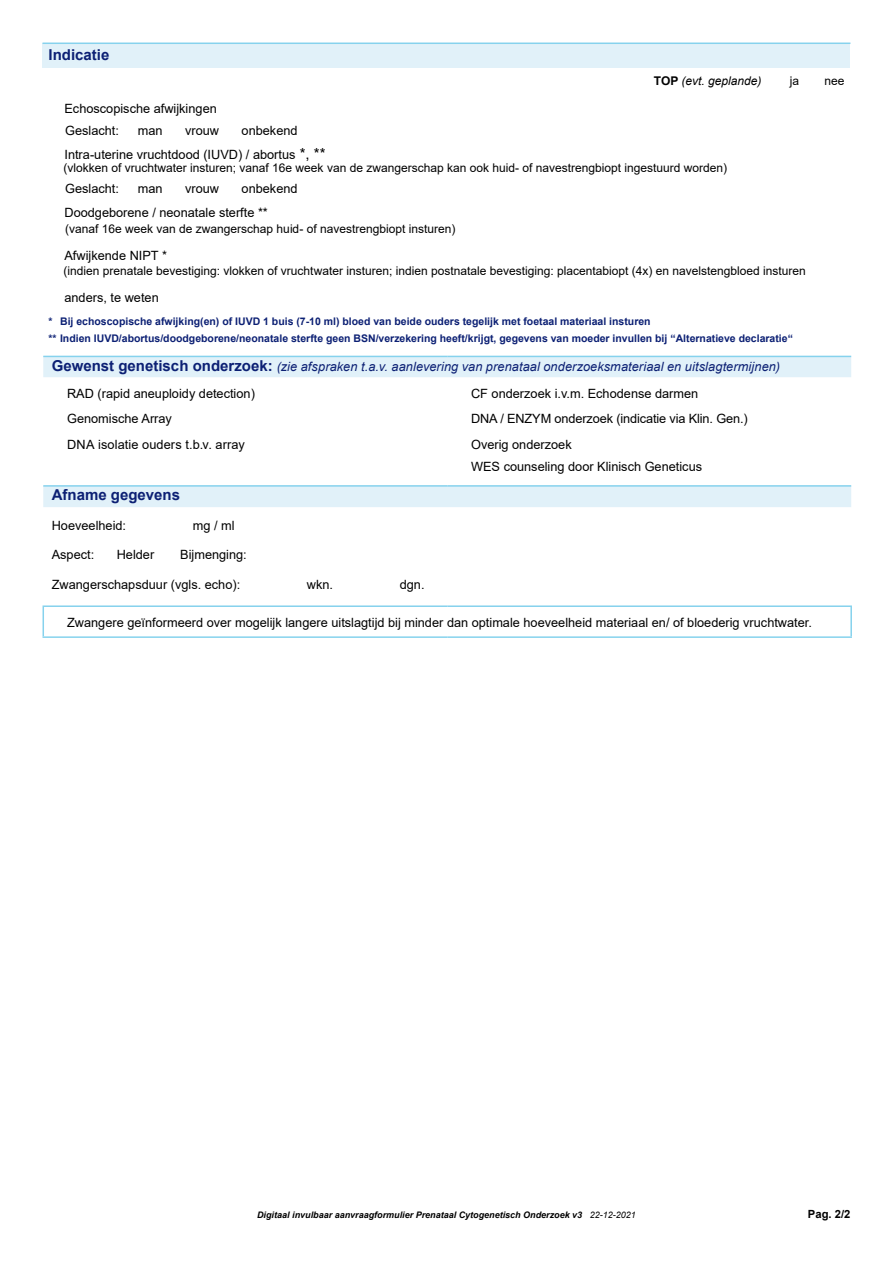
<style>
.page{position:relative;width:893px;height:1263px;background:#fff}
.page>*{position:absolute;margin:0;border:0;box-sizing:border-box;transform-origin:0 0}
.t1{font:700 15px "Arial";color:#0c2074}
.t2{font:12.75px/25.5px "Arial";color:#000}
.t3{font:italic 12.75px/26.7px "Arial";letter-spacing:.005em;color:#0c2074}
.t4{font:12px "Arial";color:#000}
.t5{font:italic 12px "Arial";color:#000}
.t6{font:700 11.25px "Arial";color:#000}
.t7{font:700 10.5px/17.1px "Arial";color:#0c2074}
.t8{font:italic 700 9px "Arial";color:#000}
.s1{font-weight:700;font-style:normal}
.s2{font-size:15px}
.s3{font-weight:700;font-style:normal;font-size:15px}
.s4{font-style:normal;color:#000}
.s5{font-weight:400}
</style>
<div class="page">
<svg style="left:43px;top:357px;width:808px;height:150px"></svg>
<hr style="left:43px;top:485px;width:404px;height:2px;background:#86d2ed">
<hr style="left:447px;top:485px;width:404px;height:2px;background:#86d2ed">
<hr style="left:43px;top:356px;width:404px;height:1px;background:#86d2ed">
<hr style="left:447px;top:356px;width:404px;height:1px;background:#86d2ed">
<svg style="left:43px;top:607px;width:1px;height:29px"></svg>
<hr style="left:43px;top:605px;width:404px;height:2px;background:#86d2ed">
<hr style="left:447px;top:605px;width:405px;height:2px;background:#86d2ed">
<hr style="left:850px;top:607px;width:2px;height:29px;background:#86d2ed">
<hr style="left:43px;top:636px;width:404px;height:2px;background:#86d2ed">
<hr style="left:447px;top:636px;width:405px;height:2px;background:#86d2ed">
<div style="left:43px;top:43px;width:807px;height:24px;background:#e1f1f9"></div>
<hr style="left:43px;top:43px;width:807px;height:1px;background:#86d2ed">
<p class="t1" style="left:49px;top:44px;width:62px">Indicatie</p>
<p class="t5" style="left:654px;top:73px;width:109px"><span class="s1">TOP</span> (evt. geplande)</p>
<p class="t4" style="left:790px;top:73px;width:11px">ja</p>
<p class="t4" style="left:824px;top:73px;width:22px">nee</p>
<p class="t2" style="left:64px;top:98px;width:154px;line-height:21.6px">Echoscopische afwijkingen<br>Geslacht:</p>
<p class="t2" style="left:64px;top:118px;width:263px;line-height:23.9px;text-indent:177px">onbekend<br>Intra-uterine vruchtdood (IUVD) / abortus <span class="s2">*, **</span></p>
<p class="t4" style="left:64px;top:160px;width:665px">(vlokken of vruchtwater insturen; vanaf 16e week van de zwangerschap kan ook huid- of navestrengbiopt ingestuurd worden)</p>
<p class="t2" style="left:65px;top:176px;width:55px">Geslacht:</p>
<p class="t2" style="left:138px;top:176px;width:26px">man</p>
<p class="t2" style="left:185px;top:176px;width:36px">vrouw</p>
<p class="t2" style="left:138px;top:118px;width:26px">man</p>
<p class="t2" style="left:185px;top:118px;width:36px">vrouw</p>
<p class="t2" style="left:64px;top:177px;width:235px;line-height:23.9px;text-indent:177px">onbekend<br>Doodgeborene / neonatale sterfte **</p>
<p class="t4" style="left:65px;top:220px;width:392px">(vanaf 16e week van de zwangerschap huid- of navestrengbiopt insturen)</p>
<p class="t2" style="left:64px;top:242px;width:104px">Afwijkende NIPT *</p>
<p class="t4" style="left:64px;top:263px;width:744px">(indien prenatale bevestiging: vlokken of vruchtwater insturen; indien postnatale bevestiging: placentabiopt (4x) en navelstengbloed insturen</p>
<p class="t2" style="left:64px;top:285px;width:96px">anders, te weten</p>
<p class="t7" style="left:49px;top:313px;width:746px">* Bij echoscopische afwijking(en) of IUVD 1 buis (7-10 ml) bloed van beide ouders tegelijk met foetaal materiaal insturen<br>** Indien IUVD/abortus/doodgeborene/neonatale sterfte geen BSN/verzekering heeft/krijgt, gegevens van moeder invullen bij “Alternatieve declaratie“</p>
<p class="t3" style="left:67px;top:353px;width:714px;text-indent:-15px"><span class="s3">Gewenst genetisch onderzoek:</span> (zie afspraken t.a.v. aanlevering van prenataal onderzoeksmateriaal en uitslagtermijnen)<br><span class="s4">RAD (rapid aneuploidy detection)</span></p>
<p class="t2" style="left:67px;top:406px;width:179px">Genomische Array<br>DNA isolatie ouders t.b.v. array</p>
<p class="t2" style="left:471px;top:380px;width:278px">CF onderzoek i.v.m. Echodense darmen<br>DNA / ENZYM onderzoek (indicatie via Klin. Gen.)<br>Overig onderzoek</p>
<p class="t2" style="left:471px;top:454px;width:233px">WES counseling door Klinisch Geneticus</p>
<p class="t1" style="left:52px;top:484px;width:130px">Afname gegevens</p>
<p class="t2" style="left:52px;top:512px;width:76px">Hoeveelheid:</p>
<p class="t2" style="left:193px;top:512px;width:43px">mg / ml</p>
<p class="t2" style="left:52px;top:542px;width:44px">Aspect:</p>
<p class="t2" style="left:117px;top:542px;width:39px">Helder</p>
<p class="t2" style="left:180px;top:542px;width:68px">Bijmenging:</p>
<p class="t2" style="left:52px;top:572px;width:190px">Zwangerschapsduur (vgls. echo):</p>
<p class="t2" style="left:307px;top:572px;width:28px">wkn.</p>
<p class="t2" style="left:400px;top:572px;width:26px">dgn.</p>
<p class="t2" style="left:67px;top:609px;width:746px">Zwangere geïnformeerd over mogelijk langere uitslagtijd bij minder dan optimale hoeveelheid materiaal en/ of bloederig vruchtwater.</p>
<p class="t8" style="left:257px;top:1209px;width:380px">Digitaal invulbaar aanvraagformulier Prenataal Cytogenetisch Onderzoek v3 <span class="s5">22-12-2021</span></p>
<p class="t6" style="left:808px;top:1206px;width:44px">Pag. 2/2</p>
</div>
